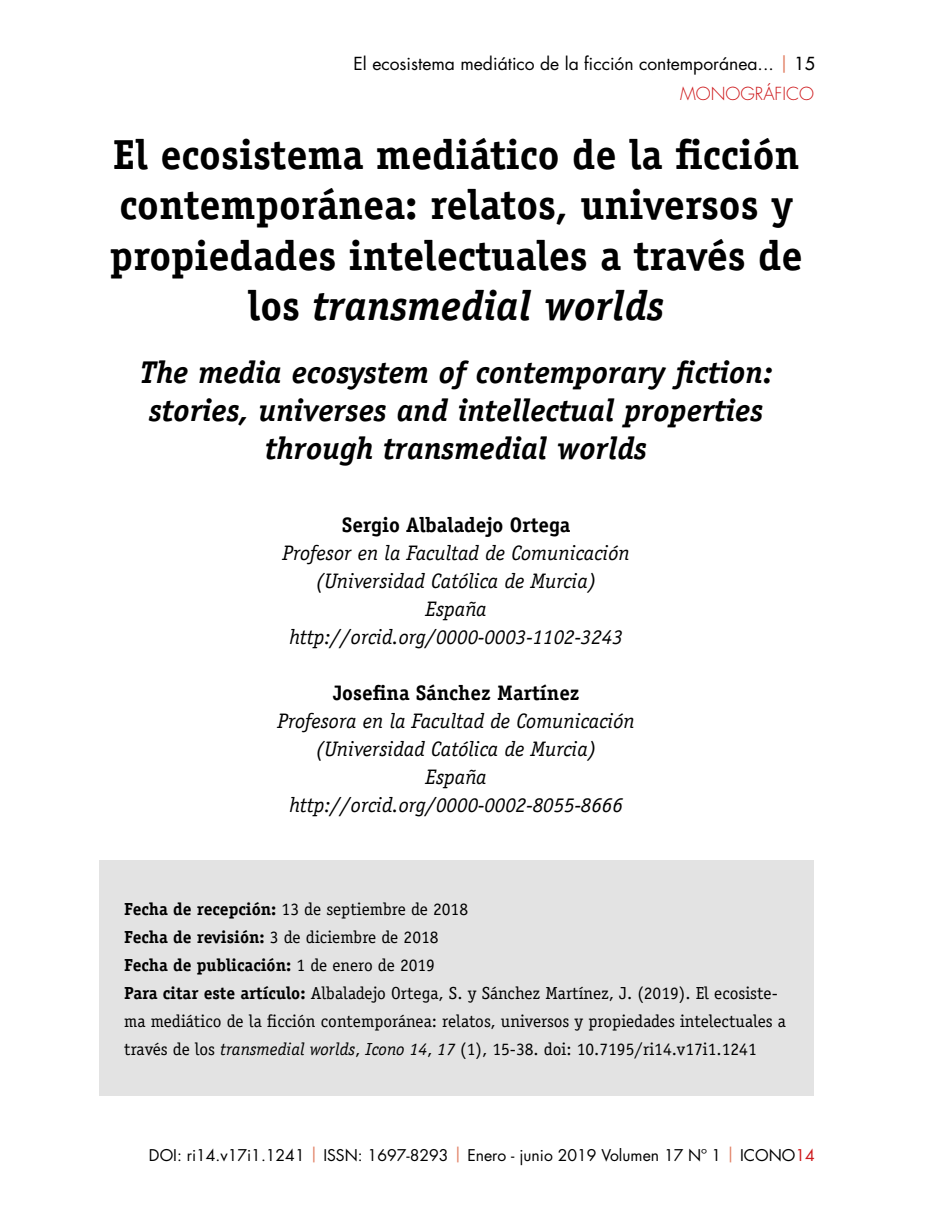
<style>
.page{position:relative;width:939px;height:1220px;background:#fff}
.page>*{position:absolute;margin:0;border:0;box-sizing:border-box;transform-origin:0 0}
.t1{font:700 42px/50.4px "Officina Serif Std";color:#000;text-align:center}
.t2{font:italic 700 31.5px/37.8px "Officina Serif Std";color:#000;text-align:center}
.t3{font:italic 21px/28px "Officina Serif Std";color:#000;text-align:center}
.t4{font:700 21px "Officina Serif Std";color:#000}
.t5{font:17.5px/28px "Officina Serif Std";color:#000}
.t6{font:17.5px "Futura Std";color:#000}
.t7{font:300 17.5px "Futura Std";color:#cd171a}
.t8{font:15.75px "Futura Std";color:#000}
.s1{color:#e17f63}
.s2{font-weight:500}
.s3{font-style:italic}
.s4{font-weight:700}
.s5{color:#cd171a}
</style>
<div class="page">
<div style="left:99px;top:860px;width:714px;height:236px;background:#e3e3e3"></div>
<p class="t6" style="left:353px;top:53px;width:462px">El ecosistema mediático de la ficción contemporánea... <span class="s1">|</span> <span class="s2">15</span></p>
<p class="t7" style="left:679px;top:83px;width:135px">MONOGRÁFICO</p>
<h1 class="t1" style="left:110px;top:129px;width:694px">El ecosistema mediático de la ficción contemporánea: relatos, universos y propiedades intelectuales a través de los <span class="s3">transmedial worlds</span></h1>
<h2 class="t2" style="left:139px;top:353px;width:634px">The media ecosystem of contemporary fiction: stories, universes and intellectual properties through transmedial worlds</h2>
<p class="t4" style="left:342px;top:512px;width:230px">Sergio Albaladejo Ortega</p>
<p class="t3" style="left:282px;top:539px;width:348px">Profesor en la Facultad de Comunicación (Universidad Católica de Murcia)<br>España http://orcid.org/0000-0003-1102-3243</p>
<p class="t4" style="left:332px;top:680px;width:248px">Josefina Sánchez Martínez</p>
<p class="t3" style="left:277px;top:707px;width:358px">Profesora en la Facultad de Comunicación (Universidad Católica de Murcia)<br>España http://orcid.org/0000-0002-8055-8666</p>
<p class="t5" style="left:124px;top:894px;width:662px"><span class="s4">Fecha de recepción:</span> 13 de septiembre de 2018<br><span class="s4">Fecha de revisión:</span> 3 de diciembre de 2018<br><span class="s4">Fecha de publicación:</span> 1 de enero de 2019<br><span class="s4">Para citar este artículo:</span> Albaladejo Ortega, S. y Sánchez Martínez, J. (2019). El ecosiste&shy;ma mediático de la ficción contemporánea: relatos, universos y propiedades intelectuales a través de los <span class="s3">transmedial worlds</span>, <span class="s3">Icono 14</span>, <span class="s3">17</span> (1), 15-38. doi: 10.7195/ri14.v17i1.1241</p>
<p class="t8" style="left:149px;top:1145px;width:667px">DOI: ri14.v17i1.1241 <span class="s1">|</span> ISSN: 1697-8293 <span class="s1">|</span> Enero - junio 2019 Volumen 17 Nº 1 <span class="s1">|</span> ICONO<span class="s5">14</span></p>
</div>
